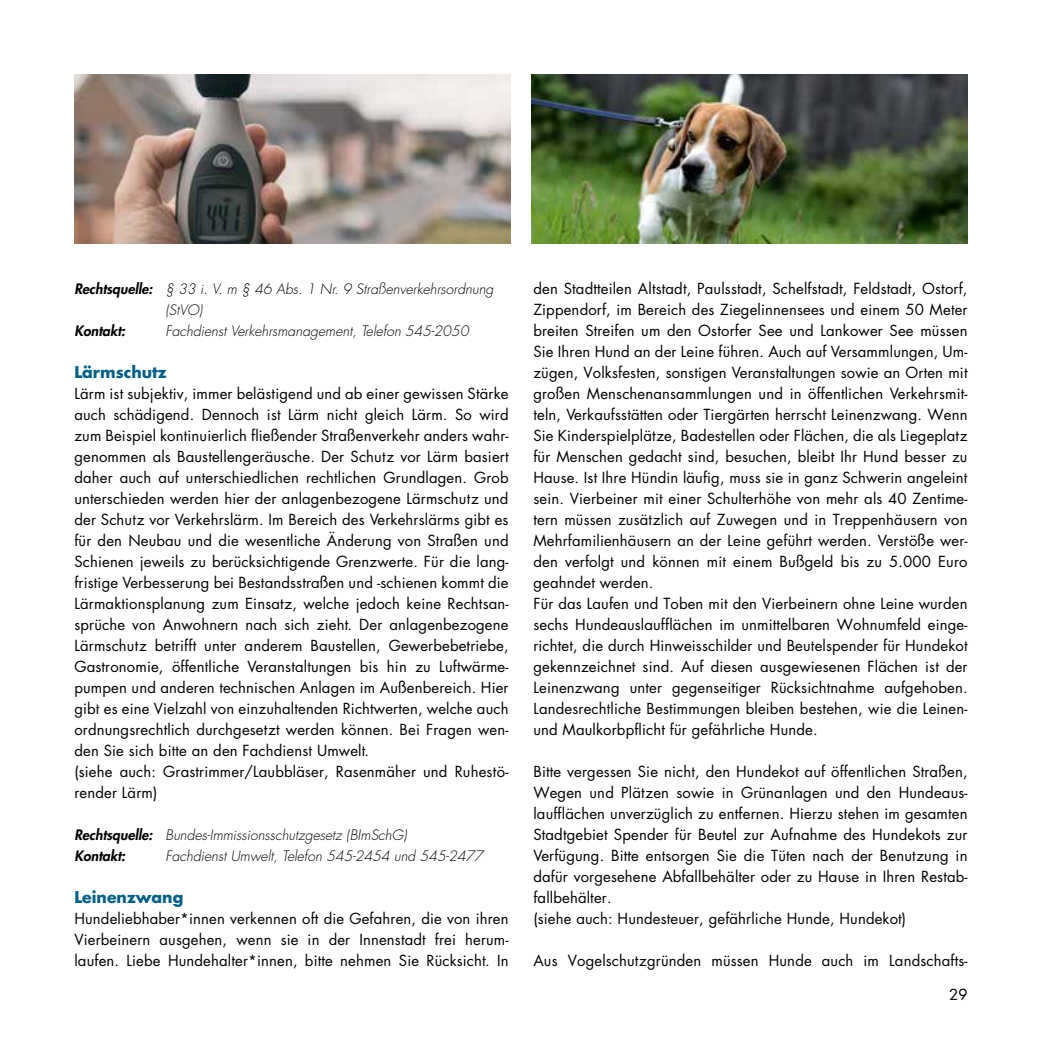
<style>
.page{position:relative;width:1042px;height:1042px;background:#fff}
.page>*{position:absolute;margin:0;border:0;box-sizing:border-box;transform-origin:0 0}
.t1{font:700 15.75px "Futura Std";color:#006187}
.t2{font:14.88px/21px "Futura Std";letter-spacing:.01em;color:#000}
.t3{font:italic 300 14px/21px "Futura Std";color:#000}
.t4{font:italic 800 14px "Futura Std";color:#000}
.s1{font-weight:800}
</style>
<div class="page">
<img style="left:74px;top:74px;width:436px;height:169px">
<img style="left:531px;top:74px;width:436px;height:169px">
<p class="t3" style="left:165px;top:279px;width:330px;text-indent:-91px"><span class="s1">Rechtsquelle:</span> § 33 i. V. m § 46 Abs. 1 Nr. 9 Straßenverkehrsordnung (StVO)</p>
<p class="t4" style="left:74px;top:322px;width:52px">Kontakt:</p>
<p class="t3" style="left:165px;top:321px;width:305px">Fachdienst Verkehrsmanagement, Telefon 545-2050</p>
<p class="t1" style="left:74px;top:362px;width:94px">Lärmschutz</p>
<p class="t2" style="left:74px;top:383px;width:436px">Lärm ist subjektiv, immer belästigend und ab einer gewissen Stärke auch schädigend. Dennoch ist Lärm nicht gleich Lärm. So wird zum Beispiel kontinuierlich fließender Straßenverkehr anders wahr&shy;genommen als Baustellengeräusche. Der Schutz vor Lärm basiert daher auch auf unterschiedlichen rechtlichen Grundlagen. Grob unterschieden werden hier der anlagenbezogene Lärmschutz und der Schutz vor Verkehrslärm. Im Bereich des Verkehrslärms gibt es für den Neubau und die wesentliche Änderung von Straßen und Schienen jeweils zu berücksichtigende Grenzwerte. Für die lang&shy;fristige Verbesserung bei Bestandsstraßen und -schienen kommt die Lärmaktionsplanung zum Einsatz, welche jedoch keine Rechtsan&shy;sprüche von Anwohnern nach sich zieht. Der anlagenbezogene Lärmschutz betrifft unter anderem Baustellen, Gewerbebetriebe, Gastronomie, öffentliche Veranstaltungen bis hin zu Luftwärme&shy;pumpen und anderen technischen Anlagen im Außenbereich. Hier gibt es eine Vielzahl von einzuhaltenden Richtwerten, welche auch ordnungsrechtlich durchgesetzt werden können. Bei Fragen wen&shy;den Sie sich bitte an den Fachdienst Umwelt.<br>(siehe auch: Grastrimmer/Laubbläser, Rasenmäher und Ruhestö&shy;render Lärm)</p>
<p class="t3" style="left:74px;top:825px;width:334px"><span class="s1">Rechtsquelle:</span> Bundes-Immissionsschutzgesetz (BImSchG)<br><span class="s1">Kontakt:</span></p>
<p class="t3" style="left:165px;top:846px;width:319px">Fachdienst Umwelt, Telefon 545-2454 und 545-2477</p>
<p class="t1" style="left:74px;top:887px;width:110px">Leinenzwang</p>
<p class="t2" style="left:74px;top:908px;width:436px;text-align:justify">Hundeliebhaber*innen verkennen oft die Gefahren, die von ihren Vierbeinern ausgehen, wenn sie in der Innenstadt frei herum&shy;laufen. Liebe Hundehalter*innen, bitte nehmen Sie Rücksicht. In</p>
<p class="t2" style="left:533px;top:278px;width:436px">den Stadtteilen Altstadt, Paulsstadt, Schelfstadt, Feldstadt, Ostorf, Zippendorf, im Bereich des Ziegelinnensees und einem 50 Meter breiten Streifen um den Ostorfer See und Lankower See müssen Sie Ihren Hund an der Leine führen. Auch auf Versammlungen, Um&shy;zügen, Volksfesten, sonstigen Veranstaltungen sowie an Orten mit großen Menschenansammlungen und in öffentlichen Verkehrsmit&shy;teln, Verkaufsstätten oder Tiergärten herrscht Leinenzwang. Wenn Sie Kinderspielplätze, Badestellen oder Flächen, die als Liegeplatz für Menschen gedacht sind, besuchen, bleibt Ihr Hund besser zu Hause. Ist Ihre Hündin läufig, muss sie in ganz Schwerin angeleint sein. Vierbeiner mit einer Schulterhöhe von mehr als 40 Zentime&shy;tern müssen zusätzlich auf Zuwegen und in Treppenhäusern von Mehrfamilienhäusern an der Leine geführt werden. Verstöße wer&shy;den verfolgt und können mit einem Bußgeld bis zu 5.000 Euro geahndet werden.<br>Für das Laufen und Toben mit den Vierbeinern ohne Leine wurden sechs Hundeauslaufflächen im unmittelbaren Wohnumfeld einge&shy;richtet, die durch Hinweisschilder und Beutelspender für Hundekot gekennzeichnet sind. Auf diesen ausgewiesenen Flächen ist der Leinenzwang unter gegenseitiger Rücksichtnahme aufgehoben.<br>Landesrechtliche Bestimmungen bleiben bestehen, wie die Leinen&shy;und Maulkorbpflicht für gefährliche Hunde.</p>
<p class="t2" style="left:533px;top:761px;width:436px">Bitte vergessen Sie nicht, den Hundekot auf öffentlichen Straßen, Wegen und Plätzen sowie in Grünanlagen und den Hundeaus&shy;laufflächen unverzüglich zu entfernen. Hierzu stehen im gesamten Stadtgebiet Spender für Beutel zur Aufnahme des Hundekots zur Verfügung. Bitte entsorgen Sie die Tüten nach der Benutzung in dafür vorgesehene Abfallbehälter oder zu Hause in Ihren Restab&shy;fallbehälter.<br>(siehe auch: Hundesteuer, gefährliche Hunde, Hundekot)</p>
<p class="t2" style="left:533px;top:950px;width:436px">Aus Vogelschutzgründen müssen Hunde auch im Landschafts-</p>
<p class="t2" style="left:949px;top:984px;width:20px">29</p>
</div>
